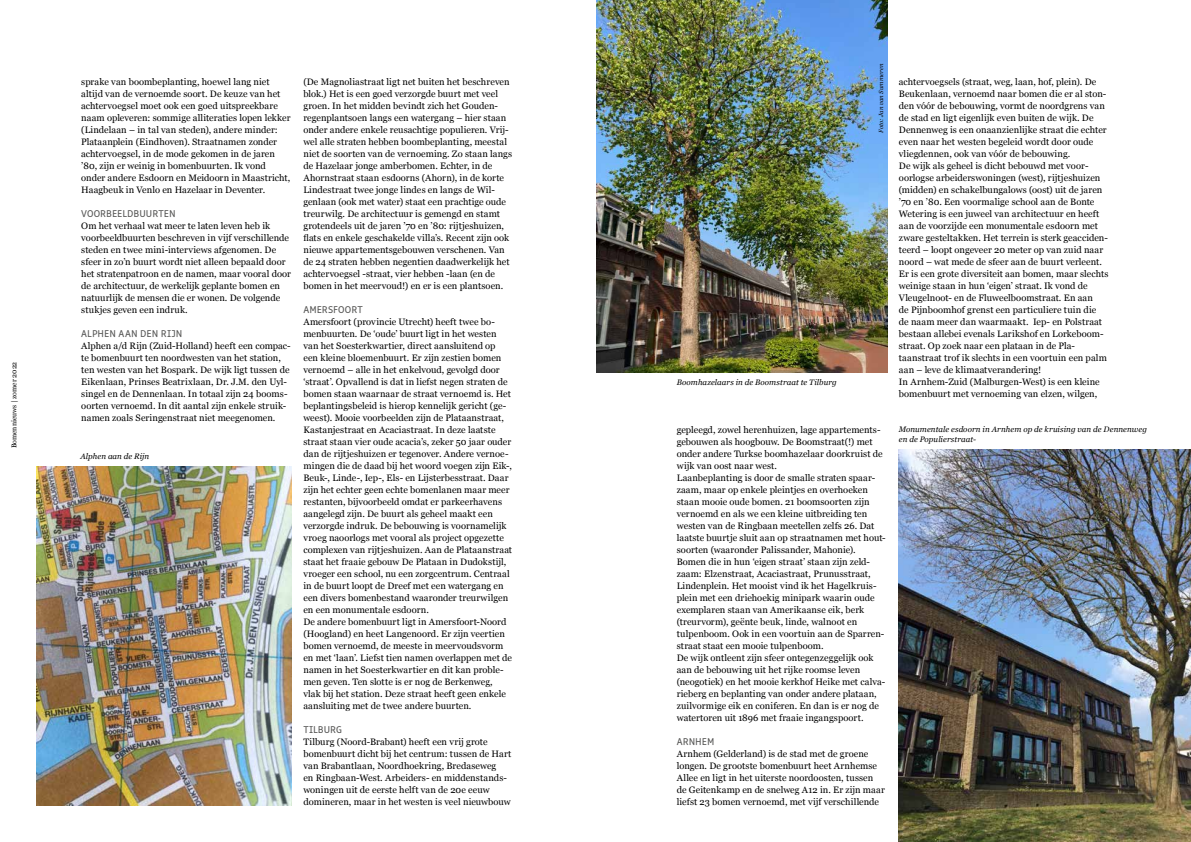
<style>
.page{position:relative;width:1191px;height:842px;background:#fff}
.page>*{position:absolute;margin:0;border:0;box-sizing:border-box;transform-origin:0 0}
.t1{font:10px "Respublika FY";letter-spacing:.005em;color:#575756}
.t2{font:9.4px/12px "Georgia";letter-spacing:.005em;color:#000}
.t3{font:italic 8px/10px "Georgia";letter-spacing:.005em;color:#000}
.t4{font:7px "Georgia";color:#000}
.t5{font:italic 6px "Georgia";letter-spacing:.015em;color:#000}
</style>
<div class="page">
<img style="left:37px;top:466px;width:254px;height:339px">
<img style="left:596px;top:0;width:291px;height:373px">
<img style="left:899px;top:450px;width:292px;height:392px">
<p class="t4" style="left:9px;top:448px;width:88px;rotate:-90deg">Bomennieuws | zomer 2022</p>
<p class="t2" style="left:81px;top:75px;width:211px">sprake van boombeplanting, hoewel lang niet altijd van de vernoemde soort. De keuze van het achtervoegsel moet ook een goed uitspreekbare naam opleveren: sommige alliteraties lopen lekker (Lindelaan – in tal van steden), andere minder:<br>Plataanplein (Eindhoven). Straatnamen zonder achtervoegsel, in de mode gekomen in de jaren ’80, zijn er weinig in bomenbuurten. Ik vond onder andere Esdoorn en Meidoorn in Maastricht, Haagbeuk in Venlo en Hazelaar in Deventer.</p>
<p class="t1" style="left:81px;top:207px;width:96px">VOORBEELDBUURTEN</p>
<p class="t2" style="left:81px;top:219px;width:211px">Om het verhaal wat meer te laten leven heb ik voorbeeldbuurten beschreven in vijf verschillende steden en twee mini-interviews afgenomen. De sfeer in zo’n buurt wordt niet alleen bepaald door het stratenpatroon en de namen, maar vooral door de architectuur, de werkelijk geplante bomen en natuurlijk de mensen die er wonen. De volgende stukjes geven een indruk.</p>
<p class="t1" style="left:81px;top:327px;width:103px">ALPHEN AAN DEN RIJN</p>
<p class="t2" style="left:81px;top:339px;width:211px">Alphen a/d Rijn (Zuid-Holland) heeft een compac&shy;te bomenbuurt ten noordwesten van het station, ten westen van het Bospark. De wijk ligt tussen de Eikenlaan, Prinses Beatrixlaan, Dr. J.M. den Uyl&shy;singel en de Dennenlaan. In totaal zijn 24 booms&shy;oorten vernoemd. In dit aantal zijn enkele struik&shy;namen zoals Seringenstraat niet meegenomen.</p>
<p class="t3" style="left:80px;top:451px;width:70px">Alphen aan de Rijn</p>
<p class="t2" style="left:303px;top:75px;width:210px">(De Magnoliastraat ligt net buiten het beschreven blok.) Het is een goed verzorgde buurt met veel groen. In het midden bevindt zich het Gouden&shy;regenplantsoen langs een watergang – hier staan onder andere enkele reusachtige populieren. Vrij&shy;wel alle straten hebben boombeplanting, meestal niet de soorten van de vernoeming. Zo staan langs de Hazelaar jonge amberbomen. Echter, in de Ahornstraat staan esdoorns (Ahorn), in de korte Lindestraat twee jonge lindes en langs de Wil&shy;genlaan (ook met water) staat een prachtige oude treurwilg. De architectuur is gemengd en stamt grotendeels uit de jaren ’70 en ’80: rijtjeshuizen, flats en enkele geschakelde villa’s. Recent zijn ook nieuwe appartementsgebouwen verschenen. Van de 24 straten hebben negentien daadwerkelijk het achtervoegsel -straat, vier hebben -laan (en de bomen in het meervoud!) en er is een plantsoen.</p>
<p class="t1" style="left:303px;top:303px;width:61px">AMERSFOORT</p>
<p class="t2" style="left:303px;top:315px;width:210px">Amersfoort (provincie Utrecht) heeft twee bo&shy;menbuurten. De ‘oude’ buurt ligt in het westen van het Soesterkwartier, direct aansluitend op een kleine bloemenbuurt. Er zijn zestien bomen vernoemd – alle in het enkelvoud, gevolgd door ‘straat’. Opvallend is dat in liefst negen straten de bomen staan waarnaar de straat vernoemd is. Het beplantingsbeleid is hierop kennelijk gericht (ge&shy;weest). Mooie voorbeelden zijn de Plataanstraat, Kastanjestraat en Acaciastraat. In deze laatste straat staan vier oude acacia’s, zeker 50 jaar ouder dan de rijtjeshuizen er tegenover. Andere vernoe&shy;mingen die de daad bij het woord voegen zijn Eik-, Beuk-, Linde-, Iep-, Els- en Lijsterbesstraat. Daar zijn het echter geen echte bomenlanen maar meer restanten, bijvoorbeeld omdat er parkeerhavens aangelegd zijn. De buurt als geheel maakt een verzorgde indruk. De bebouwing is voornamelijk vroeg naoorlogs met vooral als project opgezette complexen van rijtjeshuizen. Aan de Plataanstraat staat het fraaie gebouw De Plataan in Dudokstijl, vroeger een school, nu een zorgcentrum. Centraal in de buurt loopt de Dreef met een watergang en een divers bomenbestand waaronder treurwilgen en een monumentale esdoorn.<br>De andere bomenbuurt ligt in Amersfoort-Noord (Hoogland) en heet Langenoord. Er zijn veertien bomen vernoemd, de meeste in meervoudsvorm en met ‘laan’. Liefst tien namen overlappen met de namen in het Soesterkwartier en dit kan proble&shy;men geven. Ten slotte is er nog de Berkenweg, vlak bij het station. Deze straat heeft geen enkele aansluiting met de twee andere buurten.</p>
<p class="t1" style="left:303px;top:723px;width:40px">TILBURG</p>
<p class="t2" style="left:303px;top:735px;width:209px">Tilburg (Noord-Brabant) heeft een vrij grote bomenbuurt dicht bij het centrum: tussen de Hart van Brabantlaan, Noordhoekring, Bredaseweg<br>en Ringbaan-West. Arbeiders- en middenstands&shy;woningen uit de eerste helft van de 20e eeuw domineren, maar in het westen is veel nieuwbouw</p>
<p class="t5" style="left:877px;top:133px;width:71px;rotate:-90deg">Foto: Jan van Summeren</p>
<p class="t3" style="left:677px;top:376px;width:161px">Boomhazelaars in de Boomstraat te Tilburg</p>
<p class="t2" style="left:677px;top:423px;width:210px">gepleegd, zowel herenhuizen, lage appartements&shy;gebouwen als hoogbouw. De Boomstraat(!) met onder andere Turkse boomhazelaar doorkruist de wijk van oost naar west.<br>Laanbeplanting is door de smalle straten spaar&shy;zaam, maar op enkele pleintjes en overhoeken staan mooie oude bomen. 21 boomsoorten zijn vernoemd en als we een kleine uitbreiding ten westen van de Ringbaan meetellen zelfs 26. Dat laatste buurtje sluit aan op straatnamen met hout&shy;soorten (waaronder Palissander, Mahonie).<br>Bomen die in hun ‘eigen straat’ staan zijn zeld&shy;zaam: Elzenstraat, Acaciastraat, Prunusstraat, Lindenplein. Het mooist vind ik het Hagelkruis&shy;plein met een driehoekig minipark waarin oude exemplaren staan van Amerikaanse eik, berk (treurvorm), geënte beuk, linde, walnoot en tulpenboom. Ook in een voortuin aan de Sparren&shy;straat staat een mooie tulpenboom.<br>De wijk ontleent zijn sfeer ontegenzeggelijk ook aan de bebouwing uit het rijke roomse leven (neogotiek) en het mooie kerkhof Heike met calva&shy;rieberg en beplanting van onder andere plataan, zuilvormige eik en coniferen. En dan is er nog de watertoren uit 1896 met fraaie ingangspoort.</p>
<p class="t1" style="left:677px;top:735px;width:39px">ARNHEM</p>
<p class="t2" style="left:677px;top:747px;width:210px">Arnhem (Gelderland) is de stad met de groene longen. De grootste bomenbuurt heet Arnhemse Allee en ligt in het uiterste noordoosten, tussen de Geitenkamp en de snelweg A12 in. Er zijn maar liefst 23 bomen vernoemd, met vijf verschillende</p>
<p class="t2" style="left:899px;top:75px;width:211px">achtervoegsels (straat, weg, laan, hof, plein). De Beukenlaan, vernoemd naar bomen die er al ston&shy;den vóór de bebouwing, vormt de noordgrens van de stad en ligt eigenlijk even buiten de wijk. De Dennenweg is een onaanzienlijke straat die echter even naar het westen begeleid wordt door oude vliegdennen, ook van vóór de bebouwing.<br>De wijk als geheel is dicht bebouwd met voor&shy;oorlogse arbeiderswoningen (west), rijtjeshuizen (midden) en schakelbungalows (oost) uit de jaren ’70 en ’80. Een voormalige school aan de Bonte Wetering is een juweel van architectuur en heeft aan de voorzijde een monumentale esdoorn met zware gesteltakken. Het terrein is sterk geacciden&shy;teerd – loopt ongeveer 20 meter op van zuid naar noord – wat mede de sfeer aan de buurt verleent.<br>Er is een grote diversiteit aan bomen, maar slechts weinige staan in hun ‘eigen’ straat. Ik vond de Vleugelnoot- en de Fluweelboomstraat. En aan<br>de Pijnboomhof grenst een particuliere tuin die<br>de naam meer dan waarmaakt. Iep- en Polstraat bestaan allebei evenals Larikshof en Lorkeboom&shy;straat. Op zoek naar een plataan in de Pla&shy;taanstraat trof ik slechts in een voortuin een palm aan – leve de klimaatverandering!<br>In Arnhem-Zuid (Malburgen-West) is een kleine bomenbuurt met vernoeming van elzen, wilgen,</p>
<p class="t3" style="left:899px;top:424px;width:249px">Monumentale esdoorn in Arnhem op de kruising van de Dennenweg en de Populierstraat-</p>
</div>
